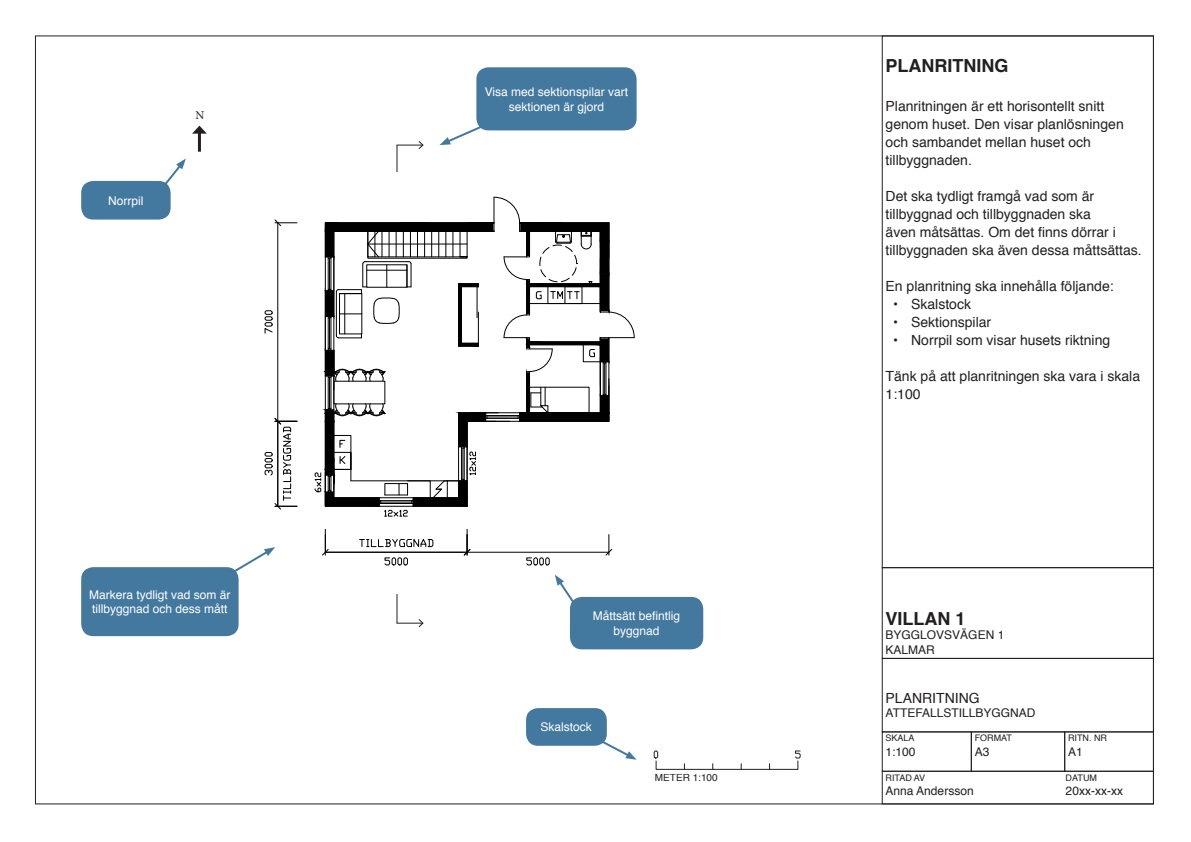
<style>
.page{position:relative;width:1191px;height:842px;background:#fff}
.page>*{position:absolute;margin:0;border:0;box-sizing:border-box;transform-origin:0 0}
.t1{font:700 18px "Helvetica";color:#231f20}
.t2{font:14px/18px "Helvetica";color:#231f20}
.t3{font:12px/14.4px "Helvetica";color:#fff;text-align:center}
.t4{font:12px "Helvetica";color:#231f20}
.t5{font:12px "Minion Pro";color:#231f20}
.t6{font:10px "Helvetica";color:#231f20}
.t7{font:9px "Helvetica";color:#231f20}
</style>
<div class="page">
<svg style="left:81px;top:125px;width:623px;height:592px"></svg>
<div style="left:881px;top:567px;width:273px;height:92px;border:1px solid #231f20"></div>
<div style="left:881px;top:658px;width:273px;height:74px;border:1px solid #231f20"></div>
<div style="left:881px;top:731px;width:90px;height:41px;border:1px solid #231f20"></div>
<div style="left:970px;top:731px;width:95px;height:41px;border:1px solid #231f20"></div>
<div style="left:1064px;top:731px;width:90px;height:41px;border:1px solid #231f20"></div>
<div style="left:881px;top:771px;width:273px;height:33px;border:1px solid #231f20"></div>
<svg style="left:555px;top:575px;width:25px;height:36px"></svg>
<svg style="left:223px;top:547px;width:52px;height:32px"></svg>
<div style="left:81px;top:567px;width:158px;height:69px;background:#43789f;border-radius:12px"></div>
<div style="left:195px;top:111px;width:73px;height:77px;background:#fff"></div>
<svg style="left:321px;top:687px;width:165px;height:21px"></svg>
<hr style="left:198px;top:131px;width:3px;height:21px;background:#231f20">
<svg style="left:192px;top:126px;width:15px;height:8px"></svg>
<div style="left:81px;top:181px;width:90px;height:39px;background:#43789f;border-radius:12px"></div>
<svg style="left:158px;top:159px;width:28px;height:34px"></svg>
<div style="left:570px;top:597px;width:133px;height:52px;background:#43789f;border-radius:12px"></div>
<svg style="left:396px;top:140px;width:28px;height:32px"></svg>
<svg style="left:396px;top:594px;width:28px;height:34px"></svg>
<div style="left:476px;top:67px;width:160px;height:63px;background:#43789f;border-radius:12px"></div>
<svg style="left:439px;top:119px;width:55px;height:26px"></svg>
<div style="left:881px;top:35px;width:273px;height:533px;border:1px solid #231f20"></div>
<svg style="left:653px;top:750px;width:148px;height:20px"></svg>
<svg style="left:598px;top:737px;width:38px;height:23px"></svg>
<div style="left:526px;top:708px;width:81px;height:38px;background:#43789f;border-radius:12px"></div>
<p class="t3" style="left:108px;top:194px;width:37px">Norrpil</p>
<p class="t5" style="left:195px;top:107px;width:10px">N</p>
<p class="t3" style="left:89px;top:588px;width:143px;text-align:left">Markera tydligt vad som är tillbyggnad och dess mått</p>
<p class="t3" style="left:485px;top:85px;width:145px">Visa med sektionspilar vart sektionen är gjord</p>
<p class="t3" style="left:593px;top:609px;width:89px">Måttsätt befintlig byggnad</p>
<p class="t3" style="left:540px;top:720px;width:53px">Skalstock</p>
<p class="t6" style="left:655px;top:770px;width:64px">METER 1:100</p>
<p class="t1" style="left:885px;top:51px;width:124px">PLANRITNING</p>
<p class="t2" style="left:885px;top:98px;width:240px">Planritningen är ett horisontellt snitt genom huset. Den visar planlösningen och sambandet mellan huset och tillbyggnaden.</p>
<p class="t2" style="left:885px;top:188px;width:258px">Det ska tydligt framgå vad som är tillbyggnad och tillbyggnaden ska<br>även måtsättas. Om det finns dörrar i tillbyggnaden ska även dessa måttsättas.</p>
<p class="t2" style="left:885px;top:278px;width:230px">En planritning ska innehålla följande:</p>
<p class="t2" style="left:893px;top:296px;width:79px">• Skalstock</p>
<p class="t2" style="left:893px;top:314px;width:100px">• Sektionspilar</p>
<p class="t2" style="left:893px;top:332px;width:219px">• Norrpil som visar husets riktning</p>
<p class="t2" style="left:885px;top:368px;width:256px">Tänk på att planritningen ska vara i skala<br>1:100</p>
<p class="t1" style="left:885px;top:604px;width:82px">VILLAN 1</p>
<p class="t4" style="left:885px;top:626px;width:120px">BYGGLOVSVÄGEN 1</p>
<p class="t4" style="left:885px;top:640px;width:51px">KALMAR</p>
<p class="t2" style="left:885px;top:689px;width:96px">PLANRITNING</p>
<p class="t4" style="left:885px;top:704px;width:151px">ATTEFALLSTILLBYGGNAD</p>
<p class="t7" style="left:885px;top:731px;width:31px">SKALA</p>
<p class="t4" style="left:885px;top:742px;width:32px">1:100</p>
<p class="t7" style="left:974px;top:731px;width:39px">FORMAT</p>
<p class="t4" style="left:974px;top:742px;width:16px">A3</p>
<p class="t7" style="left:1068px;top:731px;width:40px">RITN. NR</p>
<p class="t4" style="left:1068px;top:742px;width:16px">A1</p>
<p class="t7" style="left:885px;top:771px;width:41px">RITAD AV</p>
<p class="t7" style="left:1065px;top:771px;width:33px">DATUM</p>
<p class="t4" style="left:885px;top:782px;width:90px">Anna Andersson</p>
<p class="t4" style="left:1065px;top:782px;width:59px">20xx-xx-xx</p>
</div>
